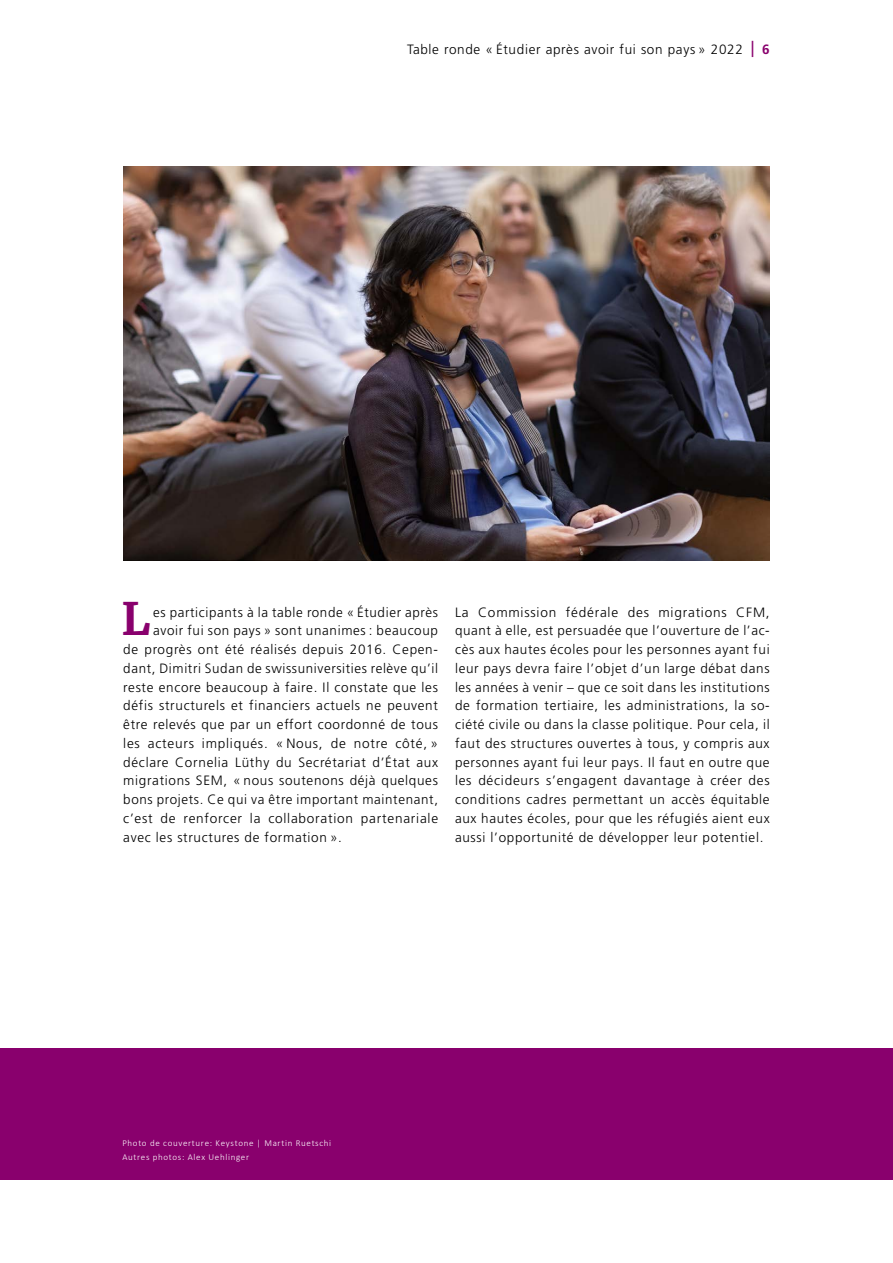
<style>
.page{position:relative;width:893px;height:1263px;background:#fff}
.page>*{position:absolute;margin:0;border:0;box-sizing:border-box;transform-origin:0 0}
.Fliesstext_Initial{font:700 44.55px "Merriweather";color:#89006d}
.Fliesstext{font:300 13.5px/18.8px "Frutiger LT Std";letter-spacing:.05em;color:#000;text-align:justify}
.Fliesstext_Initial-2{font:300 13.5px "Frutiger LT Std";letter-spacing:.05em;color:#000}
.t1{font:300 9px/13.8px "Calibri";letter-spacing:.075em;color:#fff}
.s1{font-weight:700;font-size:16.2px;color:#89006d}
.s2{font-weight:700;color:#89006d}
</style>
<div class="page">
<img style="left:123px;top:166px;width:647px;height:394px">
<div style="left:0;top:1048px;width:893px;height:131px;background:#89006d"></div>
<p class="Fliesstext" style="left:407px;top:40px;width:364px">Table ronde « Étudier après avoir fui son pays » 2022 <span class="s1">|</span> <span class="s2">6</span></p>
<p class="Fliesstext_Initial" style="left:121px;top:591px;width:31px">L</p>
<p class="Fliesstext_Initial-2" style="left:153px;top:604px;width:286px">es participants à la table ronde « Étudier après</p>
<p class="Fliesstext_Initial-2" style="left:153px;top:623px;width:286px">avoir fui son pays » sont unanimes : beaucoup</p>
<p class="Fliesstext_Initial-2" style="left:123px;top:642px;width:316px">de progrès ont été réalisés depuis 2016. Cepen-</p>
<p class="Fliesstext_Initial-2" style="left:123px;top:660px;width:316px">dant, Dimitri Sudan de swissuniversities relève qu’il</p>
<p class="Fliesstext_Initial-2" style="left:123px;top:679px;width:316px">reste encore beaucoup à faire. Il constate que les</p>
<p class="Fliesstext_Initial-2" style="left:123px;top:698px;width:316px">défis structurels et financiers actuels ne peuvent</p>
<p class="Fliesstext_Initial-2" style="left:123px;top:717px;width:316px">être relevés que par un effort coordonné de tous</p>
<p class="Fliesstext_Initial-2" style="left:123px;top:735px;width:316px">les acteurs impliqués. « Nous, de notre côté, »</p>
<p class="Fliesstext_Initial-2" style="left:123px;top:754px;width:316px">déclare Cornelia Lüthy du Secrétariat d’État aux</p>
<p class="Fliesstext_Initial-2" style="left:123px;top:773px;width:316px">migrations SEM, « nous soutenons déjà quelques</p>
<p class="Fliesstext_Initial-2" style="left:123px;top:792px;width:316px">bons projets. Ce qui va être important maintenant,</p>
<p class="Fliesstext_Initial-2" style="left:123px;top:810px;width:316px">c’est de renforcer la collaboration partenariale</p>
<p class="Fliesstext_Initial-2" style="left:123px;top:829px;width:220px">avec les structures de formation ».</p>
<p class="Fliesstext" style="left:455px;top:603px;width:316px">La Commission fédérale des migrations CFM, quant à elle, est persuadée que l’ouverture de l’ac&shy;cès aux hautes écoles pour les personnes ayant fui leur pays devra faire l’objet d’un large débat dans les années à venir – que ce soit dans les institutions de formation tertiaire, les administrations, la so&shy;ciété civile ou dans la classe politique. Pour cela, il faut des structures ouvertes à tous, y compris aux personnes ayant fui leur pays. Il faut en outre que les décideurs s’engagent davantage à créer des conditions cadres permettant un accès équitable aux hautes écoles, pour que les réfugiés aient eux aussi l’opportunité de développer leur potentiel.</p>
<p class="t1" style="left:122px;top:1136px;width:210px">Photo de couverture: Keystone | Martin Ruetschi<br>Autres photos: Alex Uehlinger</p>
</div>
